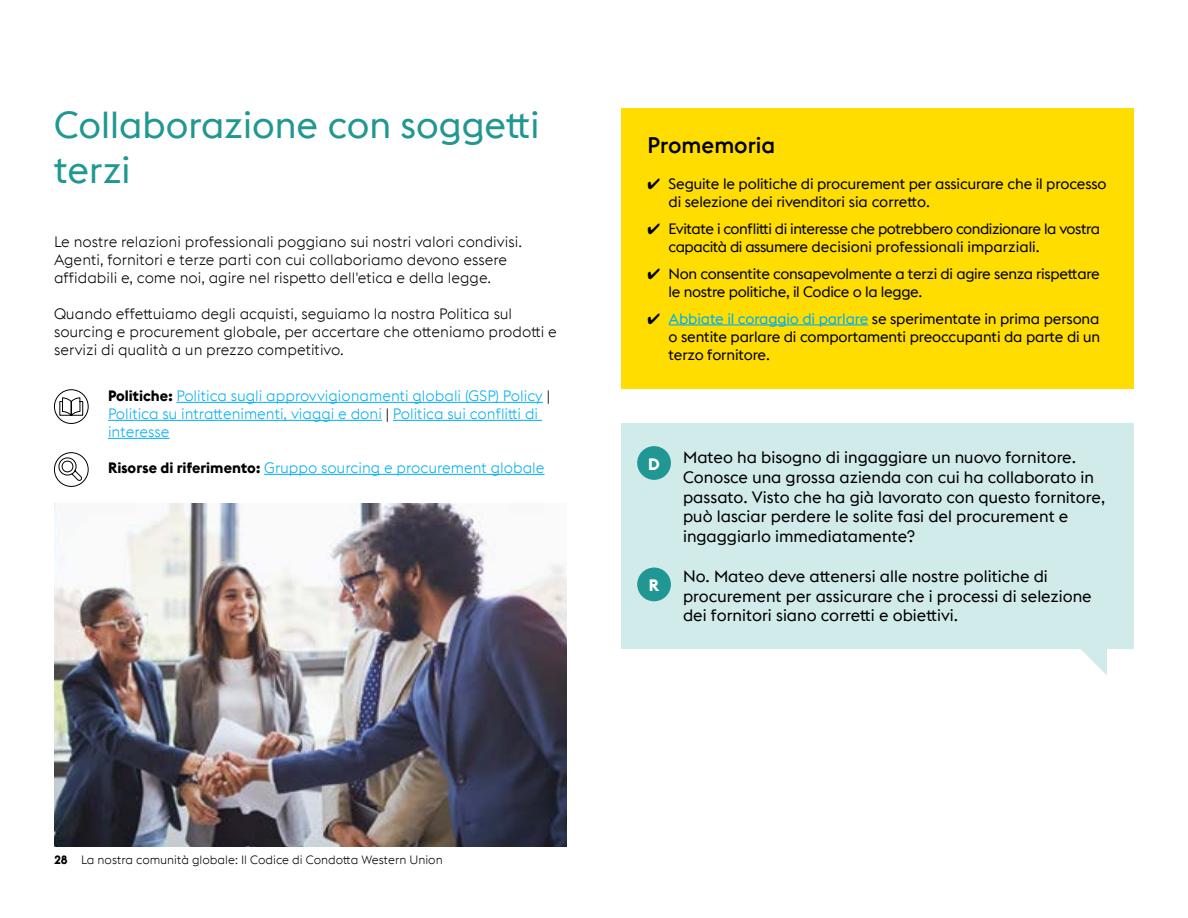
<style>
.page{position:relative;width:1188px;height:918px;background:#fff}
.page>*{position:absolute;margin:0;border:0;box-sizing:border-box;transform-origin:0 0}
.t1{font:37.5px/45px "Euclid WU";color:#209792}
.t2{font:22.5px "Euclid WU Medium";color:#000}
.t3{font:16.5px/19.8px "Euclid WU";color:#000}
.t4{font:16.5px "Euclid WU Bold";color:#fff}
.t5{font:15px/18px "Euclid WU";letter-spacing:-.02em;color:#000}
.t6{font:15px/18px "Euclid WU Light";color:#000}
.t7{font:15px/18px "Euclid WU Light";color:#00aeef}
.t8{font:12px "Euclid WU Light";color:#000}
.s1{font-family:"Euclid WU Bold";color:#000}
.s2{color:#000}
.s3{color:#00aeef}
.s4{font-family:"Euclid WU Bold"}
</style>
<div class="page">
<div style="left:621px;top:108px;width:513px;height:281px;background:#fd0"></div>
<hr style="left:669px;top:324px;width:199px;height:1px;background:#00aeef">
<div style="left:621px;top:423px;width:513px;height:225px;background:#d0ebe9"></div>
<div style="left:637px;top:446px;width:34px;height:34px;background:#209792;border-radius:50%"></div>
<div style="left:637px;top:568px;width:34px;height:33px;background:#209792;border-radius:50%"></div>
<img style="left:54px;top:503px;width:513px;height:344px">
<svg style="left:1080px;top:648px;width:27px;height:27px"></svg>
<hr style="left:176px;top:402px;width:367px;height:1px;background:#00aeef">
<hr style="left:108px;top:420px;width:274px;height:1px;background:#00aeef">
<hr style="left:393px;top:420px;width:149px;height:1px;background:#00aeef">
<hr style="left:108px;top:438px;width:62px;height:1px;background:#00aeef">
<hr style="left:264px;top:474px;width:281px;height:1px;background:#00aeef">
<svg style="left:54px;top:389px;width:35px;height:35px"></svg>
<svg style="left:54px;top:452px;width:35px;height:35px"></svg>
<h1 class="t1" style="left:54px;top:102px;width:487px">Collaborazione con soggetti terzi</h1>
<p class="t6" style="left:54px;top:232px;width:470px">Le nostre relazioni professionali poggiano sui nostri valori condivisi.<br>Agenti, fornitori e terze parti con cui collaboriamo devono essere affidabili e, come noi, agire nel rispetto dell'etica e della legge.</p>
<p class="t6" style="left:54px;top:304px;width:504px">Quando effettuiamo degli acquisti, seguiamo la nostra Politica sul sourcing e procurement globale, per accertare che otteniamo prodotti e servizi di qualità a un prezzo competitivo.</p>
<p class="t7" style="left:108px;top:387px;width:444px"><span class="s1">Politiche:</span> Politica sugli approvvigionamenti globali (GSP) Policy <span class="s2">|<br></span>Politica su intrattenimenti, viaggi e doni <span class="s2">|</span> Politica sui conflitti di interesse</p>
<p class="t7" style="left:108px;top:459px;width:438px"><span class="s1">Risorse di riferimento:</span> Gruppo sourcing e procurement globale</p>
<h2 class="t2" style="left:648px;top:132px;width:129px">Promemoria</h2>
<p class="t5" style="left:669px;top:175px;width:440px;text-indent:-21px">✔ Seguite le politiche di procurement per assicurare che il processo di selezione dei rivenditori sia corretto.</p>
<p class="t5" style="left:669px;top:220px;width:433px;text-indent:-21px">✔ Evitate i conflitti di interesse che potrebbero condizionare la vostra capacità di assumere decisioni professionali imparziali.</p>
<p class="t5" style="left:669px;top:265px;width:433px;text-indent:-21px">✔ Non consentite consapevolmente a terzi di agire senza rispettare le nostre politiche, il Codice o la legge.</p>
<p class="t5" style="left:669px;top:310px;width:433px;text-align:justify;text-indent:-21px">✔ <span class="s3">Abbiate il coraggio di parlare</span> se sperimentate in prima persona o sentite parlare di comportamenti preoccupanti da parte di un terzo fornitore.</p>
<p class="t4" style="left:648px;top:453px;width:13px">D</p>
<p class="t4" style="left:649px;top:575px;width:12px">R</p>
<p class="t3" style="left:683px;top:447px;width:424px">Mateo ha bisogno di ingaggiare un nuovo fornitore.<br>Conosce una grossa azienda con cui ha collaborato in passato. Visto che ha già lavorato con questo fornitore, può lasciar perdere le solite fasi del procurement e ingaggiarlo immediatamente?</p>
<p class="t3" style="left:683px;top:566px;width:410px">No. Mateo deve attenersi alle nostre politiche di procurement per assicurare che i processi di selezione dei fornitori siano corretti e obiettivi.</p>
<p class="t8" style="left:54px;top:853px;width:390px"><span class="s4">28</span> La nostra comunità globale: Il Codice di Condotta Western Union</p>
</div>
